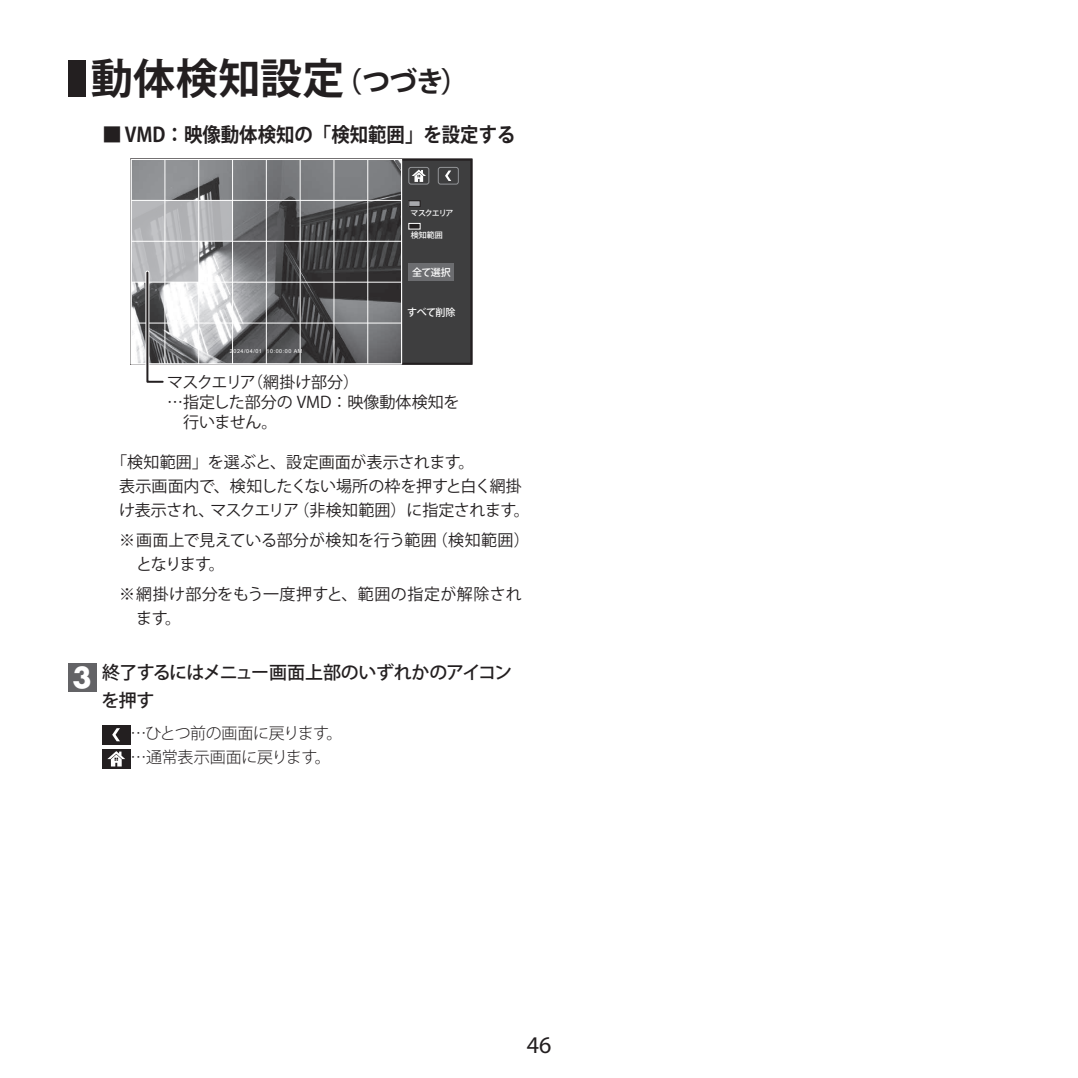
<style>
.page{position:relative;width:1078px;height:1078px;background:#fff}
.page>*{position:absolute;margin:0;border:0;box-sizing:border-box;transform-origin:0 0}
.t1{font:700 42px "Koz Go Std";letter-spacing:.01em;color:#231f20}
.t2{font:24px "Myriad Pro";color:#231f20}
.t3{font:700 20px "Koz Go Std";color:#231f20}
.t4{font:500 18px/28px "Koz Go Std";letter-spacing:-.04em;color:#231f20}
.t5{font:16px/24px "Koz Go Std";letter-spacing:-.02em;color:#231f20}
.t6{font:16px/20px "Koz Go Std";color:#231f20}
.t7{font:16px/24px "Koz Go Std";letter-spacing:.02em;color:#231f20}
.t8{font:300 16px/24px "Koz Go Std";letter-spacing:-.025em;color:#231f20}
.t9{font:500 10px "Koz Go Std";letter-spacing:-.05em;color:#fff}
.t10{font:500 8px "Koz Go Std";letter-spacing:-.105em;color:#fff}
.t11{font:5.4px "Arial";letter-spacing:.1em;color:#fff}
.s1{font-size:28px}
.s2{font-family:"Futura";font-weight:700;font-size:28px;color:#fff}
</style>
<div class="page">
<div style="left:68px;top:60px;width:17px;height:36px;background:#231f20"></div>
<div style="left:68px;top:662px;width:28px;height:29px;background:#636366"></div>
<div style="left:102px;top:724px;width:28px;height:20px;background:#231f20"></div>
<svg style="left:112px;top:728px;width:8px;height:13px"></svg>
<div style="left:102px;top:748px;width:28px;height:20px;background:#231f20"></div>
<svg style="left:107px;top:751px;width:18px;height:15px"></svg>
<div style="left:131px;top:159px;width:340px;height:204px;background:#3e3e3f"></div>
<div style="left:130px;top:158px;width:342px;height:206px;border:2px solid #231f20"></div>
<div style="left:408px;top:167px;width:21px;height:17px;border:1px solid #939598;border-radius:2px"></div>
<div style="left:438px;top:167px;width:20px;height:17px;border:1px solid #939598;border-radius:2px"></div>
<svg style="left:445px;top:170px;width:6px;height:11px"></svg>
<svg style="left:411px;top:169px;width:15px;height:13px"></svg>
<img style="left:133px;top:161px;width:267px;height:201px">
<svg style="left:133px;top:201px;width:99px;height:40px;background:#b6b7ba"></svg>
<div style="left:131px;top:241px;width:68px;height:41px;background:#bcbdc0"></div>
<hr style="left:131px;top:200px;width:270px;height:1px;background:#fff">
<hr style="left:131px;top:241px;width:270px;height:1px;background:#fff">
<hr style="left:131px;top:282px;width:270px;height:1px;background:#fff">
<hr style="left:131px;top:322px;width:270px;height:1px;background:#fff">
<hr style="left:131px;top:363px;width:270px;height:1px;background:#fff">
<hr style="left:131px;top:159px;width:270px;height:1px;background:#fff">
<hr style="left:131px;top:159px;width:1px;height:205px;background:#fff">
<hr style="left:164px;top:159px;width:1px;height:205px;background:#fff">
<hr style="left:198px;top:159px;width:1px;height:205px;background:#fff">
<hr style="left:232px;top:159px;width:1px;height:205px;background:#fff">
<hr style="left:266px;top:159px;width:1px;height:205px;background:#fff">
<hr style="left:300px;top:159px;width:1px;height:205px;background:#fff">
<hr style="left:333px;top:159px;width:1px;height:205px;background:#fff">
<hr style="left:367px;top:159px;width:1px;height:205px;background:#fff">
<hr style="left:401px;top:159px;width:1px;height:205px;background:#fff">
<div style="left:408px;top:201px;width:12px;height:5px;background:#a8a9ad"></div>
<div style="left:408px;top:200px;width:12px;height:7px;border:1px solid #231f20"></div>
<div style="left:408px;top:223px;width:12px;height:6px;background:#231f20"></div>
<div style="left:408px;top:223px;width:12px;height:6px;border:1px solid #fff"></div>
<div style="left:408px;top:263px;width:46px;height:17px;background:#6c6d70"></div>
<svg style="left:143px;top:268px;width:24px;height:115px"></svg>
<h1 class="t1" style="left:91px;top:51px;width:379px">動体検知設定<span class="s1">（つづき）</span></h1>
<p class="t3" style="left:102px;top:122px;width:415px">■VMD：映像動体検知の「検知範囲」を設定する</p>
<p class="t11" style="left:230px;top:348px;width:74px">2024/04/01 10:00:00 AM</p>
<p class="t10" style="left:410px;top:208px;width:44px">マスクエリア</p>
<p class="t10" style="left:410px;top:230px;width:33px">検知範囲</p>
<p class="t9" style="left:412px;top:266px;width:40px">全て選択</p>
<p class="t9" style="left:407px;top:306px;width:50px">すべて削除</p>
<p class="t6" style="left:167px;top:373px;width:294px">マスクエリア（網掛け部分）<br>…指定した部分の VMD：映像動体検知を　行いません。</p>
<p class="t5" style="left:119px;top:451px;width:412px;text-indent:-8px">「検知範囲」を選ぶと、設定画面が表示されます。<br>表示画面内で、検知したくない場所の枠を押すと白く網掛け表示され、マスクエリア（非検知範囲）に指定されます。</p>
<p class="t6" style="left:136px;top:528px;width:395px;line-height:24px;text-indent:-17px">※画面上で見えている部分が検知を行う範囲（検知範囲）となります。</p>
<p class="t7" style="left:136px;top:582px;width:387px;text-indent:-17px">※網掛け部分をもう一度押すと、範囲の指定が解除されます。</p>
<p class="t4" style="left:101px;top:659px;width:412px;text-indent:-29px"><span class="s2">3</span> 終了するにはメニュー画面上部のいずれかのアイコンを押す</p>
<p class="t8" style="left:130px;top:721px;width:214px">…ひとつ前の画面に戻ります。…通常表示画面に戻ります。</p>
<h2 class="t2" style="left:526px;top:1029px;width:26px">46</h2>
</div>
